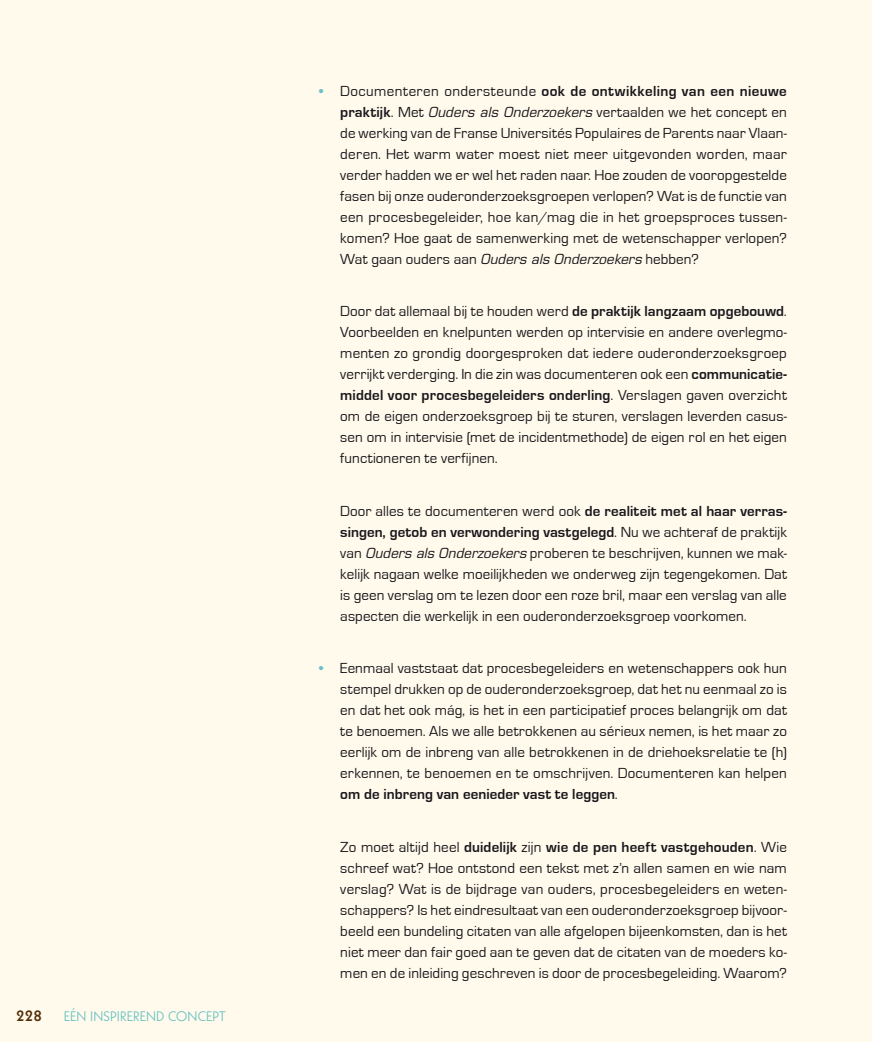
<style>
.page{position:relative;width:872px;height:1042px;background:#fffaec}
.page>*{position:absolute;margin:0;border:0;box-sizing:border-box;transform-origin:0 0}
.t1{font:16.5px "Geometric 231 BT Bold C";color:#542e08}
.t2{font:15px/21px "Eurostile";letter-spacing:.005em;color:#1a171c;text-align:justify}
.t3{font:13.5px "Geometric 231 BT Roman C";letter-spacing:.005em;color:#68c1c4}
.s1{font-weight:700;color:#68c1c4}
.s2{font-weight:700}
.s3{font-style:italic;font-size:13.5px}
</style>
<div class="page">
<p class="t1" style="left:16px;top:1004px;width:28px">228</p>
<p class="t3" style="left:64px;top:1007px;width:163px">EÉN INSPIREREND CONCEPT</p>
<p class="t2" style="left:340px;top:80px;width:448px;text-indent:-21px"><span class="s1">•</span> Documenteren ondersteunde <span class="s2">ook de ontwikkeling van een nieuwe praktijk</span>. Met <span class="s3">Ouders als Onderzoekers</span> vertaalden we het concept en de werking van de Franse Universités Populaires de Parents naar Vlaan&shy;deren. Het warm water moest niet meer uitgevonden worden, maar verder hadden we er wel het raden naar. Hoe zouden de vooropgestelde fasen bij onze ouderonderzoeksgroepen verlopen? Wat is de functie van een procesbegeleider, hoe kan/mag die in het groepsproces tussen&shy;komen? Hoe gaat de samenwerking met de wetenschapper verlopen?<br>Wat gaan ouders aan <span class="s3">Ouders als Onderzoekers</span> hebben?</p>
<p class="t2" style="left:340px;top:301px;width:448px">Door dat allemaal bij te houden werd <span class="s2">de praktijk langzaam opgebouwd</span>.<br>Voorbeelden en knelpunten werden op intervisie en andere overlegmo&shy;menten zo grondig doorgesproken dat iedere ouderonderzoeksgroep verrijkt verderging. In die zin was documenteren ook een <span class="s2">communicatie&shy;middel voor procesbegeleiders onderling</span>. Verslagen gaven overzicht om de eigen onderzoeksgroep bij te sturen, verslagen leverden casus&shy;sen om in intervisie (met de incidentmethode) de eigen rol en het eigen functioneren te verfijnen.</p>
<p class="t2" style="left:340px;top:500px;width:448px">Door alles te documenteren werd ook <span class="s2">de realiteit met al haar verras&shy;singen, getob en verwondering vastgelegd</span>. Nu we achteraf de praktijk van <span class="s3">Ouders als Onderzoekers</span> proberen te beschrijven, kunnen we mak&shy;kelijk nagaan welke moeilijkheden we onderweg zijn tegengekomen. Dat is geen verslag om te lezen door een roze bril, maar een verslag van alle aspecten die werkelijk in een ouderonderzoeksgroep voorkomen.</p>
<p class="t2" style="left:340px;top:658px;width:448px;text-indent:-21px"><span class="s1">•</span> Eenmaal vaststaat dat procesbegeleiders en wetenschappers ook hun stempel drukken op de ouderonderzoeksgroep, dat het nu eenmaal zo is en dat het ook mág, is het in een participatief proces belangrijk om dat te benoemen. Als we alle betrokkenen au sérieux nemen, is het maar zo eerlijk om de inbreng van alle betrokkenen in de driehoeksrelatie te (h) erkennen, te benoemen en te omschrijven. Documenteren kan helpen <span class="s2">om de inbreng van eenieder vast te leggen</span>.</p>
<p class="t2" style="left:340px;top:836px;width:448px">Zo moet altijd heel <span class="s2">duidelijk</span> zijn <span class="s2">wie de pen heeft vastgehouden</span>. Wie schreef wat? Hoe ontstond een tekst met z’n allen samen en wie nam verslag? Wat is de bijdrage van ouders, procesbegeleiders en weten&shy;schappers? Is het eindresultaat van een ouderonderzoeksgroep bijvoor&shy;beeld een bundeling citaten van alle afgelopen bijeenkomsten, dan is het niet meer dan fair goed aan te geven dat de citaten van de moeders ko&shy;men en de inleiding geschreven is door de procesbegeleiding. Waarom?</p>
</div>
